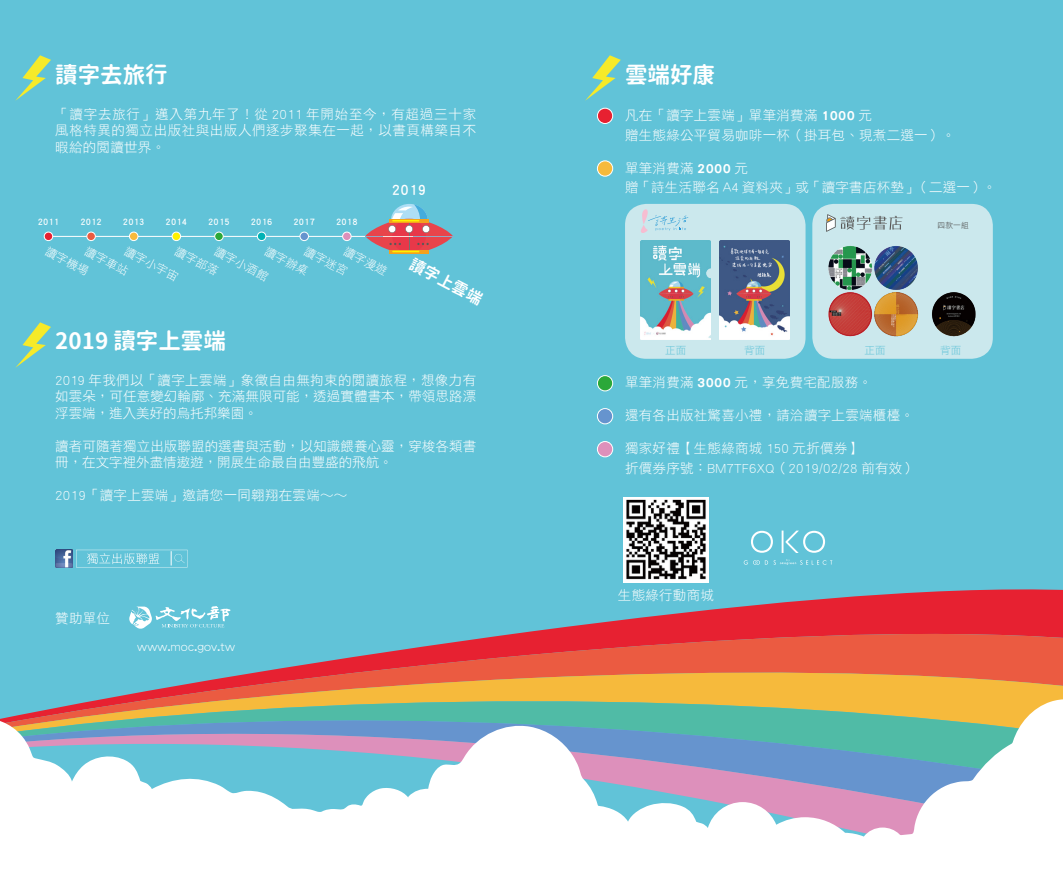
<style>
.page{position:relative;width:1063px;height:893px;background:#61c3d8}
.page>*{position:absolute;margin:0;border:0;box-sizing:border-box;transform-origin:0 0}
.t1{font:700 22.5px "Gen Jyuu Gothic X";color:#fff}
.t2{font:700 15.6px "Gen Jyuu Gothic X";color:#fff}
.t3{font:15.15px "DF Hei Std W7";color:#fff}
.t4{font:13.5px/16.5px "DF Hei Std W3";letter-spacing:.02em;color:#fff;text-align:justify}
.t5{font:11.55px "DF Hei Std W3";color:#fff}
.t6{font:10.5px "DF Hei Std W3";letter-spacing:.02em;color:#61c3d8}
.t7{font:9.45px "DF Hei Std W7";letter-spacing:.02em;color:#fff}
.t8{font:7.65px "DF Hei Std W3";color:#3f3b3a}
.s1{font-family:"DF Hei Std W9"}
</style>
<div class="page">
<svg style="left:230px;top:589px;width:833px;height:38px"></svg>
<svg style="left:277px;top:627px;width:786px;height:42px;fill:#e75b41"></svg>
<svg style="left:153px;top:669px;width:910px;height:21px;background:#e58948"></svg>
<svg style="left:109px;top:690px;width:954px;height:8px;background:#f0a73f"></svg>
<svg style="left:0;top:698px;width:1063px;height:195px;background:#cad9dc"></svg>
<hr style="left:48px;top:236px;width:328px;height:1px;background:#fff">
<div style="left:44px;top:232px;width:9px;height:9px;background:#e72131;border-radius:50%"></div>
<div style="left:44px;top:232px;width:9px;height:9px;border:1px solid #fff;border-radius:50%"></div>
<div style="left:129px;top:232px;width:9px;height:9px;background:#f6ba3c;border-radius:50%"></div>
<div style="left:129px;top:232px;width:9px;height:9px;border:1px solid #fff;border-radius:50%"></div>
<div style="left:215px;top:232px;width:8px;height:9px;background:#2ba839;border-radius:50%"></div>
<div style="left:214px;top:232px;width:10px;height:9px;border:1px solid #fff;border-radius:50%"></div>
<div style="left:300px;top:232px;width:8px;height:9px;background:#6694ce;border-radius:50%"></div>
<div style="left:300px;top:232px;width:9px;height:9px;border:1px solid #fff;border-radius:50%"></div>
<div style="left:87px;top:232px;width:8px;height:9px;background:#eb5b41;border-radius:50%"></div>
<div style="left:86px;top:232px;width:10px;height:9px;border:1px solid #fff;border-radius:50%"></div>
<div style="left:172px;top:232px;width:9px;height:9px;background:#fff100;border-radius:50%"></div>
<div style="left:172px;top:232px;width:9px;height:9px;border:1px solid #fff;border-radius:50%"></div>
<div style="left:257px;top:232px;width:9px;height:9px;background:#00b2b5;border-radius:50%"></div>
<div style="left:257px;top:232px;width:9px;height:9px;border:1px solid #fff;border-radius:50%"></div>
<div style="left:343px;top:232px;width:8px;height:9px;background:#dd90bb;border-radius:50%"></div>
<div style="left:342px;top:232px;width:9px;height:9px;border:1px solid #fff;border-radius:50%"></div>
<svg style="left:129px;top:606px;width:101px;height:23px"></svg>
<svg style="left:76px;top:550px;width:112px;height:17px"></svg>
<img style="left:55px;top:550px;width:18px;height:17px">
<svg style="left:365px;top:204px;width:88px;height:49px"></svg>
<svg style="left:585px;top:55px;width:36px;height:46px"></svg>
<svg style="left:15px;top:55px;width:36px;height:46px"></svg>
<svg style="left:15px;top:322px;width:36px;height:46px"></svg>
<hr style="left:782px;top:530px;width:2px;height:23px;background:#fff">
<svg style="left:785px;top:531px;width:40px;height:22px"></svg>
<svg style="left:751px;top:531px;width:22px;height:22px"></svg>
<svg style="left:744px;top:559px;width:88px;height:6px"></svg>
<img style="left:623px;top:498px;width:85px;height:85px">
<div style="left:597px;top:108px;width:16px;height:16px;background:#e72131;border-radius:50%"></div>
<div style="left:597px;top:108px;width:16px;height:16px;border:1px solid #fff;border-radius:50%"></div>
<div style="left:597px;top:161px;width:16px;height:15px;background:#f6ba3c;border-radius:50%"></div>
<div style="left:597px;top:161px;width:16px;height:15px;border:1px solid #fff;border-radius:50%"></div>
<div style="left:597px;top:376px;width:16px;height:15px;background:#2ba839;border-radius:50%"></div>
<div style="left:597px;top:375px;width:16px;height:16px;border:1px solid #fff;border-radius:50%"></div>
<div style="left:597px;top:409px;width:16px;height:15px;background:#6694ce;border-radius:50%"></div>
<div style="left:597px;top:408px;width:16px;height:16px;border:1px solid #fff;border-radius:50%"></div>
<div style="left:597px;top:442px;width:16px;height:15px;background:#dd90bb;border-radius:50%"></div>
<div style="left:597px;top:441px;width:16px;height:16px;border:1px solid #fff;border-radius:50%"></div>
<div style="left:625px;top:204px;width:181px;height:155px;background:#cbe8ed;border-radius:21px"></div>
<div style="left:812px;top:204px;width:181px;height:155px;background:#cbe8ed;border-radius:21px"></div>
<svg style="left:641px;top:209px;width:47px;height:24px"></svg>
<img style="left:641px;top:241px;width:70px;height:99px">
<img style="left:720px;top:241px;width:70px;height:99px">
<svg style="left:826px;top:214px;width:77px;height:18px"></svg>
<img style="left:828px;top:246px;width:148px;height:91px">
<p class="t1" style="left:55px;top:58px;width:114px">讀字去旅行</p>
<p class="t4" style="left:55px;top:106px;width:422px">「讀字去旅行」邁入第九年了！從 2011 年開始至今，有超過三十家風格特異的獨立出版社與出版人們逐步聚集在一起，以書頁構築目不暇給的閱讀世界。</p>
<p class="t7" style="left:38px;top:217px;width:23px">2011</p>
<p class="t7" style="left:80px;top:217px;width:23px">2012</p>
<p class="t7" style="left:123px;top:217px;width:23px">2013</p>
<p class="t7" style="left:166px;top:217px;width:23px">2014</p>
<p class="t7" style="left:208px;top:217px;width:23px">2015</p>
<p class="t7" style="left:251px;top:217px;width:23px">2016</p>
<p class="t7" style="left:294px;top:217px;width:23px">2017</p>
<p class="t7" style="left:336px;top:217px;width:23px">2018</p>
<p class="t3" style="left:392px;top:181px;width:36px">2019</p>
<p class="t5" style="left:49px;top:245px;width:49px;rotate:27deg">讀字機場</p>
<p class="t5" style="left:128px;top:245px;width:60px;rotate:27deg">讀字小宇宙</p>
<p class="t5" style="left:308px;top:245px;width:49px;rotate:27deg">讀字迷宮</p>
<p class="t5" style="left:218px;top:245px;width:60px;rotate:27deg">讀字小酒館</p>
<p class="t5" style="left:89px;top:245px;width:49px;rotate:27deg">讀字車站</p>
<p class="t5" style="left:179px;top:245px;width:49px;rotate:27deg">讀字部落</p>
<p class="t5" style="left:268px;top:245px;width:49px;rotate:27deg">讀字辦桌</p>
<p class="t5" style="left:347px;top:245px;width:49px;rotate:27deg">讀字漫遊</p>
<p class="t2" style="left:416px;top:253px;width:81px;rotate:28deg">讀字上雲端</p>
<p class="t1" style="left:55px;top:324px;width:172px">2019 讀字上雲端</p>
<p class="t4" style="left:55px;top:371px;width:422px">2019 年我們以「讀字上雲端」象徵自由無拘束的閱讀旅程，想像力有如雲朵，可任意變幻輪廓、充滿無限可能，透過實體書本，帶領思路漂浮雲端，進入美好的烏托邦樂園。</p>
<p class="t4" style="left:55px;top:437px;width:422px">讀者可隨著獨立出版聯盟的選書與活動，以知識餵養心靈，穿梭各類書冊，在文字裡外盡情遨遊，開展生命最自由豐盛的飛航。</p>
<p class="t4" style="left:55px;top:487px;width:294px">2019「讀字上雲端」邀請您一同翱翔在雲端～～</p>
<p class="t4" style="left:55px;top:610px;width:56px">贊助單位</p>
<p class="t4" style="left:137px;top:638px;width:100px">www.moc.gov.tw</p>
<p class="t1" style="left:625px;top:58px;width:91px">雲端好康</p>
<p class="t4" style="left:625px;top:107px;width:249px">凡在「讀字上雲端」單筆消費滿 <span class="s1">1000</span> 元</p>
<p class="t4" style="left:625px;top:127px;width:332px">贈生態綠公平貿易咖啡一杯（掛耳包、現煮二選一）。</p>
<p class="t4" style="left:625px;top:160px;width:125px">單筆消費滿 <span class="s1">2000</span> 元</p>
<p class="t4" style="left:625px;top:179px;width:373px">贈「詩生活聯名 A4 資料夾」或「讀字書店杯墊」（二選一）。</p>
<p class="t8" style="left:938px;top:221px;width:33px">四款一組</p>
<p class="t6" style="left:665px;top:344px;width:23px">正面</p>
<p class="t6" style="left:744px;top:344px;width:23px">背面</p>
<p class="t6" style="left:864px;top:344px;width:23px">正面</p>
<p class="t6" style="left:940px;top:344px;width:23px">背面</p>
<p class="t4" style="left:625px;top:374px;width:249px">單筆消費滿 <span class="s1">3000</span> 元，享免費宅配服務。</p>
<p class="t4" style="left:625px;top:407px;width:290px">還有各出版社驚喜小禮，請洽讀字上雲端櫃檯。</p>
<p class="t4" style="left:625px;top:440px;width:238px">獨家好禮【生態綠商城 150 元折價券】</p>
<p class="t4" style="left:625px;top:460px;width:293px">折價券序號：BM7TF6XQ（2019/02/28 前有效）</p>
<p class="t4" style="left:618px;top:587px;width:98px">生態綠行動商城</p>
</div>
